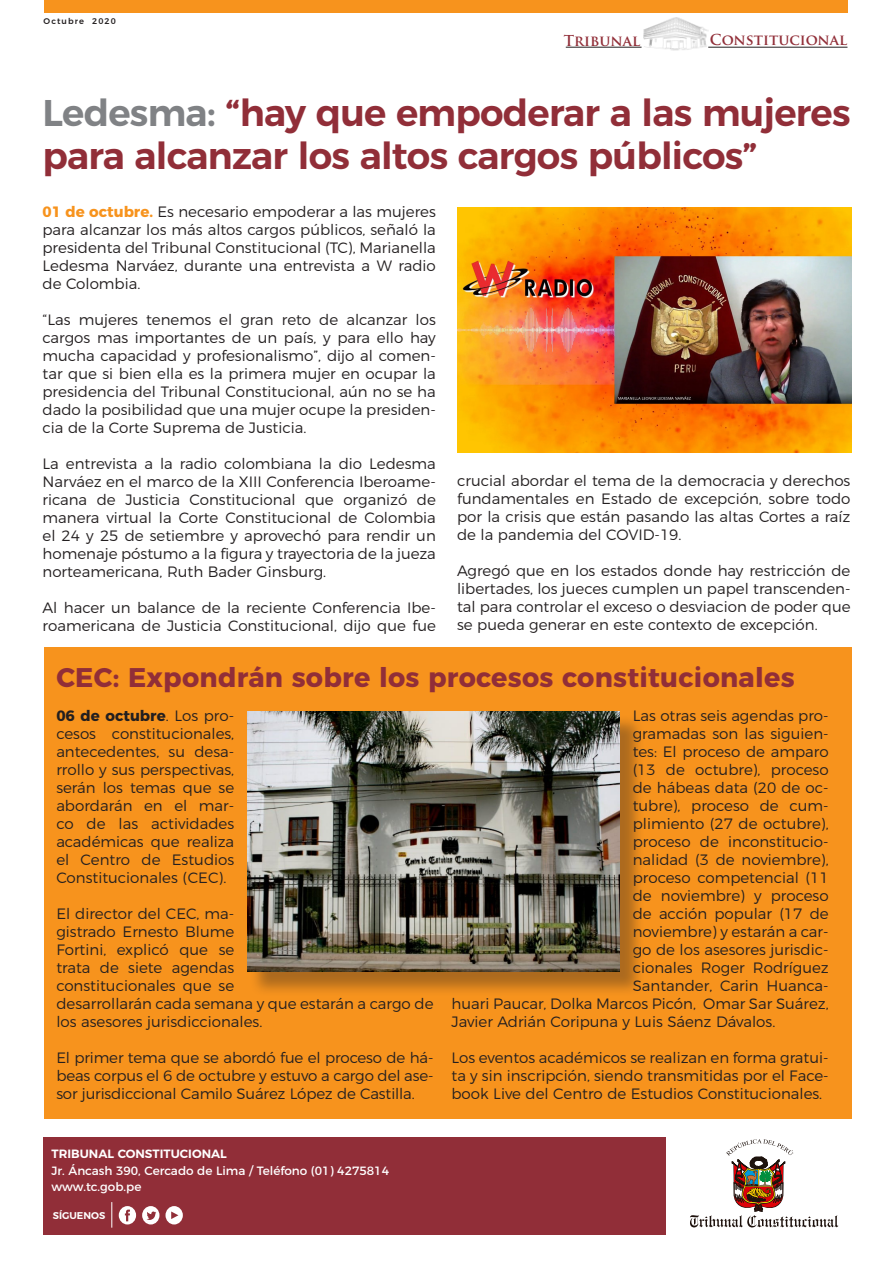
<style>
.page{position:relative;width:893px;height:1263px;background:#fff}
.page>*{position:absolute;margin:0;border:0;box-sizing:border-box;transform-origin:0 0}
.t1{font:600 37.2px/42.8px "Montserrat";letter-spacing:-.02em;color:#912e38}
.t2{font:700 27px "Montserrat";letter-spacing:.01em;color:#912e38}
.t3{font:300 15px/18px "Montserrat";color:#231f20;text-align:justify}
.t4{font:700 14.7px "Trajan Pro";color:#912e38}
.t5{font:12px "Montserrat";color:#fff}
.t6{font:600 12px "Montserrat";color:#fff}
.t7{font:600 9.75px "Montserrat";color:#fff}
.t8{font:500 8.25px "Montserrat";letter-spacing:.13em;color:#231f20}
.s1{color:#808285}
.s2{font-weight:700;color:#f7931d}
.s3{font-weight:700}
</style>
<div class="page">
<svg style="left:690px;top:1139px;width:148px;height:88px"></svg>
<div style="left:43px;top:1137px;width:622px;height:97px;background:#912e38"></div>
<div style="left:44px;top:647px;width:807px;height:471px;background:#f7931d"></div>
<div style="left:44px;top:0;width:803px;height:13px;background:#f7931d"></div>
<div style="left:142px;top:1206px;width:17px;height:18px;background:#fff;border-radius:50%"></div>
<div style="left:119px;top:1206px;width:17px;height:18px;background:#fff;border-radius:50%"></div>
<div style="left:165px;top:1206px;width:18px;height:18px;background:#fff;border-radius:50%"></div>
<svg style="left:111px;top:1202px;width:1px;height:26px"></svg>
<img style="left:643px;top:17px;width:66px;height:34px">
<hr style="left:708px;top:47px;width:139px;height:1px;background:#231f20">
<hr style="left:566px;top:47px;width:76px;height:1px;background:#231f20">
<svg style="left:147px;top:1211px;width:9px;height:9px"></svg>
<svg style="left:125px;top:1209px;width:5px;height:12px"></svg>
<svg style="left:171px;top:1211px;width:7px;height:8px"></svg>
<img style="left:458px;top:208px;width:393px;height:244px">
<div style="left:250px;top:714px;width:395px;height:283px;background:#231f20;opacity:.35"></div>
<img style="left:247px;top:712px;width:373px;height:259px">
<p class="t8" style="left:44px;top:15px;width:74px">Octubre 2020</p>
<p class="t4" style="left:564px;top:31px;width:78px">Tribunal</p>
<p class="t4" style="left:710px;top:31px;width:139px">Constitucional</p>
<p class="t1" style="left:43px;top:88px;width:809px"><span class="s1">Ledesma:</span> “hay que empoderar a las mujeres para alcanzar los altos cargos públicos”</p>
<p class="t3" style="left:43px;top:201px;width:395px"><span class="s2">01 de octubre.</span> Es necesario empoderar a las mujeres para alcanzar los más altos cargos públicos, señaló la presidenta del Tribunal Constitucional (TC), Marianella Ledesma Narváez, durante una entrevista a W radio de Colombia.</p>
<p class="t3" style="left:43px;top:309px;width:395px">“Las mujeres tenemos el gran reto de alcanzar los cargos mas importantes de un país, y para ello hay mucha capacidad y profesionalismo”, dijo al comen&shy;tar que si bien ella es la primera mujer en ocupar la presidencia del Tribunal Constitucional, aún no se ha dado la posibilidad que una mujer ocupe la presiden&shy;cia de la Corte Suprema de Justicia.</p>
<p class="t3" style="left:43px;top:453px;width:395px">La entrevista a la radio colombiana la dio Ledesma Narváez en el marco de la XIII Conferencia Iberoame&shy;ricana de Justicia Constitucional que organizó de manera virtual la Corte Constitucional de Colombia el 24 y 25 de setiembre y aprovechó para rendir un homenaje póstumo a la figura y trayectoria de la jueza norteamericana, Ruth Bader Ginsburg.</p>
<p class="t3" style="left:43px;top:597px;width:395px">Al hacer un balance de la reciente Conferencia Ibe&shy;roamericana de Justicia Constitucional, dijo que fue</p>
<p class="t3" style="left:457px;top:470px;width:395px">crucial abordar el tema de la democracia y derechos fundamentales en Estado de excepción, sobre todo por la crisis que están pasando las altas Cortes a raíz de la pandemia del COVID-19.</p>
<p class="t3" style="left:457px;top:560px;width:395px">Agregó que en los estados donde hay restricción de libertades, los jueces cumplen un papel transcenden&shy;tal para controlar el exceso o desviacion de poder que se pueda generar en este contexto de excepción.</p>
<p class="t2" style="left:56px;top:655px;width:740px">CEC: Expondrán sobre los procesos constitucionales</p>
<p class="t3" style="left:56px;top:705px;width:179px"><span class="s3">06 de octubre</span>. Los pro&shy;cesos constitucionales, antecedentes, su desa&shy;rrollo y sus perspectivas, serán los temas que se abordarán en el mar&shy;co de las actividades académicas que realiza el Centro de Estudios Constitucionales (CEC).</p>
<p class="t3" style="left:56px;top:903px;width:379px;text-align:left">El director del CEC, ma-<br>gistrado Ernesto Blume<br>Fortini, explicó que se<br>trata de siete agendas<br>constitucionales que se<br>desarrollarán cada semana y que estarán a cargo de los asesores jurisdiccionales.</p>
<p class="t3" style="left:56px;top:1047px;width:379px">El primer tema que se abordó fue el proceso de há&shy;beas corpus el 6 de octubre y estuvo a cargo del ase&shy;sor jurisdiccional Camilo Suárez López de Castilla.</p>
<p class="t3" style="left:633px;top:705px;width:197px">Las otras seis agendas pro-</p>
<p class="t3" style="left:633px;top:723px;width:197px">gramadas son las siguien-</p>
<p class="t3" style="left:633px;top:741px;width:197px">tes: El proceso de amparo</p>
<p class="t3" style="left:633px;top:759px;width:197px">(13 de octubre), proceso</p>
<p class="t3" style="left:633px;top:777px;width:197px">de hábeas data (20 de oc-</p>
<p class="t3" style="left:633px;top:795px;width:197px">tubre), proceso de cum-</p>
<p class="t3" style="left:633px;top:813px;width:197px">plimiento (27 de octubre),</p>
<p class="t3" style="left:633px;top:831px;width:197px">proceso de inconstitucio-</p>
<p class="t3" style="left:633px;top:849px;width:197px">nalidad (3 de noviembre),</p>
<p class="t3" style="left:633px;top:867px;width:197px">proceso competencial (11</p>
<p class="t3" style="left:633px;top:885px;width:197px">de noviembre) y proceso</p>
<p class="t3" style="left:633px;top:903px;width:197px">de acción popular (17 de</p>
<p class="t3" style="left:633px;top:921px;width:197px">noviembre) y estarán a car-</p>
<p class="t3" style="left:633px;top:939px;width:197px">go de los asesores jurisdic-</p>
<p class="t3" style="left:633px;top:957px;width:197px">cionales Roger Rodríguez</p>
<p class="t3" style="left:633px;top:975px;width:197px">Santander, Carin Huanca-</p>
<p class="t3" style="left:451px;top:993px;width:379px">huari Paucar, Dolka Marcos Picón, Omar Sar Suárez,</p>
<p class="t3" style="left:451px;top:1011px;width:325px">Javier Adrián Coripuna y Luis Sáenz Dávalos.</p>
<p class="t3" style="left:451px;top:1047px;width:379px">Los eventos académicos se realizan en forma gratui&shy;ta y sin inscripción, siendo transmitidas por el Face&shy;book Live del Centro de Estudios Constitucionales.</p>
<p class="t6" style="left:52px;top:1144px;width:177px">TRIBUNAL CONSTITUCIONAL</p>
<p class="t5" style="left:52px;top:1161px;width:339px">Jr. Áncash 390, Cercado de Lima / Teléfono (01) 4275814</p>
<p class="t5" style="left:52px;top:1177px;width:91px">www.tc.gob.pe</p>
<p class="t7" style="left:53px;top:1207px;width:54px">SÍGUENOS</p>
</div>
